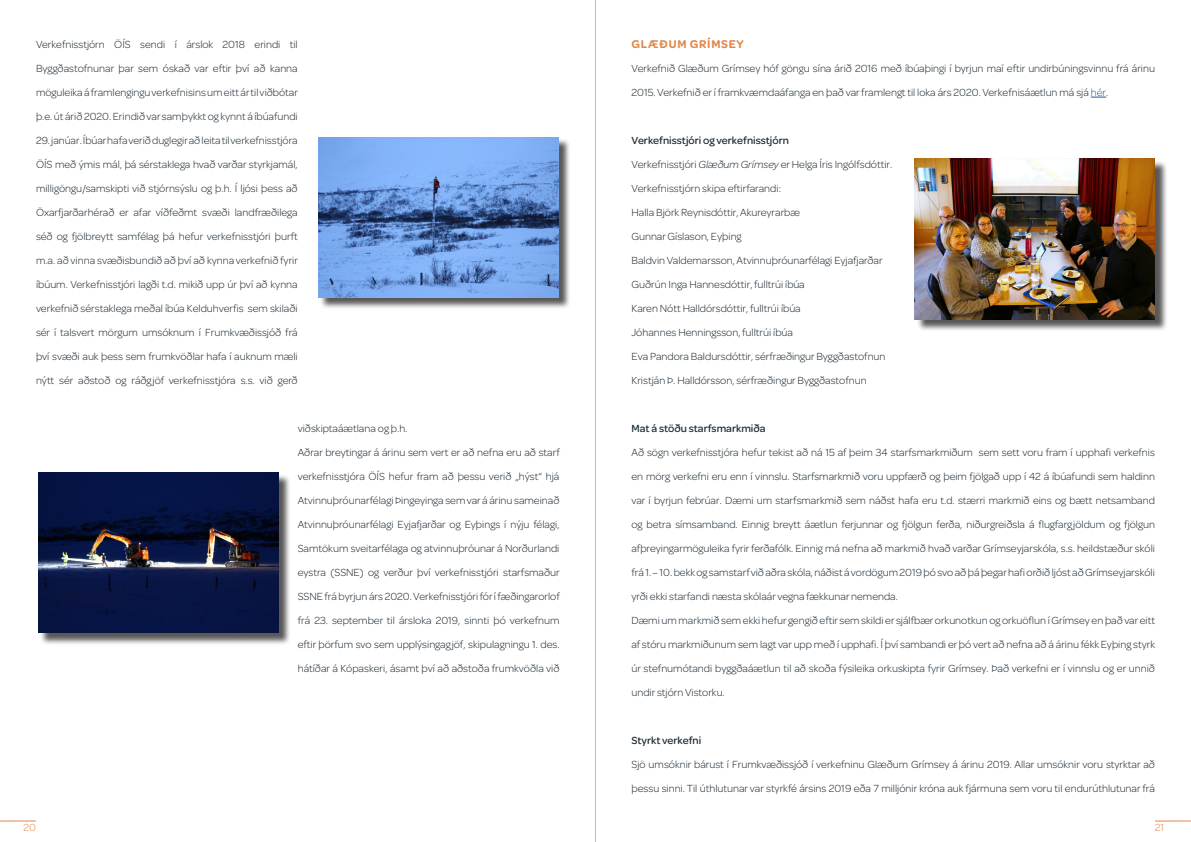
<style>
.page{position:relative;width:1191px;height:842px;background:#fff}
.page>*{position:absolute;margin:0;border:0;box-sizing:border-box;transform-origin:0 0}
.Chapter_Title_-_Alig{font:600 12px "Omnes";letter-spacing:.06em;color:#df874a}
.Body_Text{font:300 11px/24px "Omnes";color:#16242e;text-align:justify}
.Body_Text-2{font:500 11px "Omnes";color:#16242e}
.t1{font:300 11px "Omnes";color:#df874a}
.s1{color:#175d9e}
.s2{font-style:italic}
</style>
<div class="page">
<hr style="left:0;top:820px;width:36px;height:1px;background:#df874a">
<hr style="left:1155px;top:820px;width:36px;height:1px;background:#df874a">
<hr style="left:595px;top:0;width:1px;height:842px;background:#231f20">
<div style="left:319px;top:138px;width:252px;height:171px;background:#231f20;opacity:.75"></div>
<img style="left:318px;top:137px;width:240px;height:160px">
<div style="left:40px;top:474px;width:251px;height:171px;background:#231f20;opacity:.75"></div>
<img style="left:38px;top:473px;width:240px;height:160px">
<svg style="left:1090px;top:97px;width:16px;height:1px"></svg>
<div style="left:916px;top:160px;width:251px;height:171px;background:#231f20;opacity:.75"></div>
<img style="left:915px;top:159px;width:240px;height:160px">
<p class="Body_Text" style="left:36px;top:32px;width:263px">Verkefnisstjórn ÖÍS sendi í árslok 2018 erindi til Byggðastofnunar þar sem óskað var eftir því að kanna möguleika á framlengingu verkefnisins um eitt ár til viðbótar þ.e. út árið 2020. Erindið var samþykkt og kynnt á íbúafundi</p>
<p class="Body_Text" style="left:36px;top:128px;width:263px">29. janúar. Íbúar hafa verið duglegir að leita til verkefnisstjóra ÖÍS með ýmis mál, þá sérstaklega hvað varðar styrkjamál, milligöngu/samskipti við stjórnsýslu og þ.h. Í ljósi þess að Öxarfjarðarhérað er afar víðfeðmt svæði landfræðilega séð og fjölbreytt samfélag þá hefur verkefnisstjóri þurft m.a. að vinna svæðisbundið að því að kynna verkefnið fyrir íbúum. Verkefnisstjóri lagði t.d. mikið upp úr því að kynna verkefnið sérstaklega meðal íbúa Kelduhverfis sem skilaði sér í talsvert mörgum umsóknum í Frumkvæðissjóð frá því svæði auk þess sem frumkvöðlar hafa í auknum mæli nýtt sér aðstoð og ráðgjöf verkefnisstjóra s.s. við gerð</p>
<p class="Body_Text" style="left:298px;top:416px;width:111px">viðskiptaáætlana og þ.h.</p>
<p class="Body_Text" style="left:298px;top:440px;width:263px">Aðrar breytingar á árinu sem vert er að nefna eru að starf verkefnisstjóra ÖÍS hefur fram að þessu verið „hýst“ hjá Atvinnuþróunarfélagi Þingeyinga sem var á árinu sameinað Atvinnuþróunarfélagi Eyjafjarðar og Eyþings í nýju félagi, Samtökum sveitarfélaga og atvinnuþróunar á Norðurlandi eystra (SSNE) og verður því verkefnisstjóri starfsmaður SSNE frá byrjun árs 2020. Verkefnisstjóri fór í fæðingarorlof frá 23. september til ársloka 2019, sinnti þó verkefnum eftir þörfum svo sem upplýsingagjöf, skipulagningu 1. des. hátíðar á Kópaskeri, ásamt því að aðstoða frumkvöðla við</p>
<p class="Chapter_Title_-_Alig" style="left:631px;top:36px;width:114px">GLÆÐUM GRÍMSEY</p>
<p class="Body_Text" style="left:631px;top:56px;width:525px">Verkefnið Glæðum Grímsey hóf göngu sína árið 2016 með íbúaþingi í byrjun maí eftir undirbúningsvinnu frá árinu<br>2015. Verkefnið er í framkvæmdaáfanga en það var framlengt til loka árs 2020. Verkefnisáætlun má sjá <span class="s1">hér</span>.</p>
<p class="Body_Text-2" style="left:631px;top:133px;width:159px">Verkefnisstjóri og verkefnisstjórn</p>
<p class="Body_Text" style="left:631px;top:152px;width:262px">Verkefnisstjóri <span class="s2">Glæðum Grímsey</span> er Helga Íris Ingólfsdóttir.</p>
<p class="Body_Text" style="left:631px;top:176px;width:151px">Verkefnisstjórn skipa eftirfarandi:</p>
<p class="Body_Text" style="left:631px;top:200px;width:170px">Halla Björk Reynisdóttir, Akureyrarbæ</p>
<p class="Body_Text" style="left:631px;top:224px;width:112px">Gunnar Gíslason, Eyþing</p>
<p class="Body_Text" style="left:631px;top:248px;width:253px">Baldvin Valdemarsson, Atvinnuþróunarfélagi Eyjafjarðar</p>
<p class="Body_Text" style="left:631px;top:272px;width:175px">Guðrún Inga Hannesdóttir, fulltrúi íbúa</p>
<p class="Body_Text" style="left:631px;top:296px;width:171px">Karen Nótt Halldórsdóttir, fulltrúi íbúa</p>
<p class="Body_Text" style="left:631px;top:320px;width:163px">Jóhannes Henningsson, fulltrúi íbúa</p>
<p class="Body_Text" style="left:631px;top:344px;width:255px">Eva Pandora Baldursdóttir, sérfræðingur Byggðastofnun</p>
<p class="Body_Text" style="left:631px;top:368px;width:237px">Kristján Þ. Halldórsson, sérfræðingur Byggðastofnun</p>
<p class="Body_Text-2" style="left:631px;top:421px;width:136px">Mat á stöðu starfsmarkmiða</p>
<p class="Body_Text" style="left:631px;top:440px;width:525px">Að sögn verkefnisstjóra hefur tekist að ná 15 af þeim 34 starfsmarkmiðum sem sett voru fram í upphafi verkefnis en mörg verkefni eru enn í vinnslu. Starfsmarkmið voru uppfærð og þeim fjölgað upp í 42 á íbúafundi sem haldinn var í byrjun febrúar. Dæmi um starfsmarkmið sem náðst hafa eru t.d. stærri markmið eins og bætt netsamband og betra símsamband. Einnig breytt áætlun ferjunnar og fjölgun ferða, niðurgreiðsla á flugfargjöldum og fjölgun afþreyingarmöguleika fyrir ferðafólk. Einnig má nefna að markmið hvað varðar Grímseyjarskóla, s.s. heildstæður skóli frá 1. – 10. bekk og samstarf við aðra skóla, náðist á vordögum 2019 þó svo að þá þegar hafi orðið ljóst að Grímseyjarskóli yrði ekki starfandi næsta skólaár vegna fækkunar nemenda.</p>
<p class="Body_Text" style="left:631px;top:608px;width:525px">Dæmi um markmið sem ekki hefur gengið eftir sem skildi er sjálfbær orkunotkun og orkuöflun í Grímsey en það var eitt af stóru markmiðunum sem lagt var upp með í upphafi. Í því sambandi er þó vert að nefna að á árinu fékk Eyþing styrk úr stefnumótandi byggðaáætlun til að skoða fýsileika orkuskipta fyrir Grímsey. Það verkefni er í vinnslu og er unnið undir stjórn Vistorku.</p>
<p class="Body_Text-2" style="left:631px;top:733px;width:71px">Styrkt verkefni</p>
<p class="Body_Text" style="left:631px;top:752px;width:525px">Sjö umsóknir bárust í Frumkvæðissjóð í verkefninu Glæðum Grímsey á árinu 2019. Allar umsóknir voru styrktar að þessu sinni. Til úthlutunar var styrkfé ársins 2019 eða 7 milljónir króna auk fjármuna sem voru til endurúthlutunar frá</p>
<p class="t1" style="left:23px;top:820px;width:14px">20</p>
<p class="t1" style="left:1155px;top:820px;width:11px">21</p>
</div>
